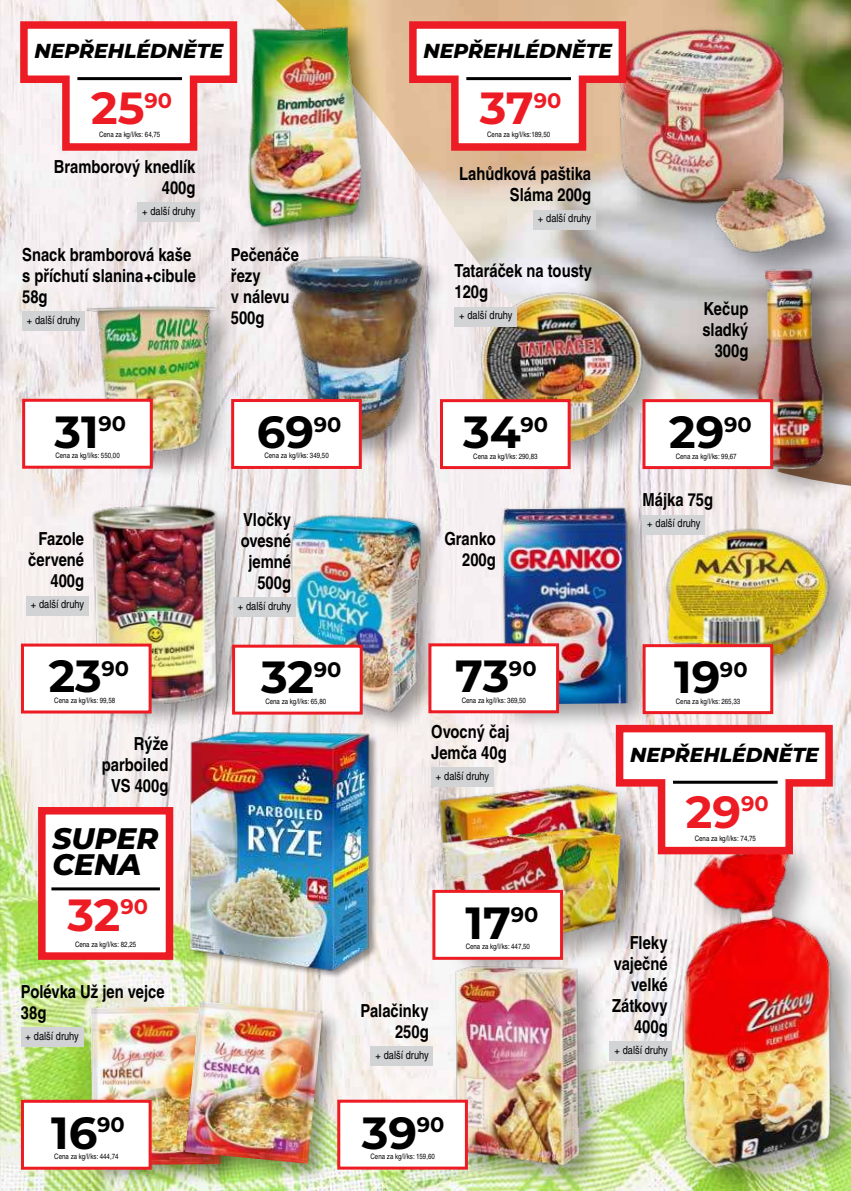
<style>
.page{position:relative;width:851px;height:1191px;background:#fff}
.page>*{position:absolute;margin:0;border:0;box-sizing:border-box;transform-origin:0 0}
.t1{font:700 45px "Montserrat";color:#000}
.t2{font:700 45px "Montserrat";color:#ed1c24}
.t3{font:italic 800 29.7px/25.7px "Montserrat";color:#000}
.t4{font:700 21px "Montserrat";color:#000}
.t5{font:italic 800 20.25px "Montserrat";color:#000}
.t6{font:700 18px/21px "Nimbus San Con L";color:#000;text-align:right}
.t7{font:11.25px "Nimbus San Con L";color:#000}
.t8{font:7.5px "Nimbus San Con L";color:#000}
</style>
<div class="page">
<img style="left:0;top:0;width:850px;height:1191px">
<img style="left:276px;top:0;width:574px;height:486px">
<div style="left:137px;top:202px;width:63px;height:20px;background:#d1d3d4"></div>
<div style="left:244px;top:23px;width:143px;height:229px;background:#000;opacity:.35"></div>
<img style="left:224px;top:18px;width:148px;height:217px">
<div style="left:88px;top:501px;width:155px;height:228px;background:#000;opacity:.35"></div>
<img style="left:89px;top:503px;width:133px;height:204px">
<div style="left:85px;top:301px;width:158px;height:180px;background:#000;opacity:.35"></div>
<img style="left:87px;top:302px;width:133px;height:154px">
<div style="left:0;top:530px;width:7px;height:170px;background:#f4efe8"></div>
<div style="left:0;top:280px;width:16px;height:168px;background:#000;opacity:.35"></div>
<div style="left:87px;top:1002px;width:156px;height:184px;background:#000;opacity:.35"></div>
<img style="left:91px;top:1006px;width:90px;height:159px">
<div style="left:181px;top:997px;width:161px;height:187px;background:#000;opacity:.35"></div>
<img style="left:185px;top:1001px;width:137px;height:162px">
<div style="left:451px;top:961px;width:156px;height:230px;background:#000;opacity:.35"></div>
<img style="left:444px;top:988px;width:149px;height:182px">
<div style="left:287px;top:511px;width:156px;height:223px;background:#000;opacity:.35"></div>
<img style="left:289px;top:512px;width:139px;height:204px">
<img style="left:435px;top:782px;width:177px;height:39px">
<div style="left:497px;top:502px;width:158px;height:230px;background:#000;opacity:.35"></div>
<img style="left:496px;top:498px;width:151px;height:206px">
<div style="left:677px;top:829px;width:173px;height:362px;background:#000;opacity:.35"></div>
<img style="left:666px;top:824px;width:184px;height:353px">
<div style="left:476px;top:287px;width:195px;height:184px;background:#000;opacity:.35"></div>
<img style="left:475px;top:276px;width:174px;height:191px">
<div style="left:661px;top:523px;width:189px;height:169px;background:#000;opacity:.35"></div>
<img style="left:651px;top:498px;width:181px;height:180px">
<div style="left:751px;top:263px;width:99px;height:239px;background:#000;opacity:.35"></div>
<img style="left:744px;top:289px;width:92px;height:194px">
<div style="left:614px;top:23px;width:236px;height:266px;background:#000;opacity:.35"></div>
<img style="left:610px;top:24px;width:221px;height:234px">
<div style="left:609px;top:1041px;width:63px;height:20px;background:#d1d3d4"></div>
<div style="left:533px;top:210px;width:62px;height:19px;background:#d1d3d4"></div>
<div style="left:440px;top:399px;width:130px;height:70px;background:#fff;border:3px solid #ed1c24"></div>
<div style="left:454px;top:307px;width:62px;height:19px;background:#d1d3d4"></div>
<div style="left:642px;top:399px;width:131px;height:70px;background:#fff;border:3px solid #ed1c24"></div>
<div style="left:642px;top:644px;width:131px;height:70px;background:#fff;border:3px solid #ed1c24"></div>
<div style="left:642px;top:515px;width:62px;height:19px;background:#d1d3d4"></div>
<div style="left:21px;top:1099px;width:131px;height:70px;background:#fff;border:3px solid #ed1c24"></div>
<div style="left:21px;top:1027px;width:62px;height:20px;background:#d1d3d4"></div>
<div style="left:22px;top:399px;width:131px;height:70px;background:#fff;border:3px solid #ed1c24"></div>
<div style="left:22px;top:311px;width:62px;height:20px;background:#d1d3d4"></div>
<div style="left:282px;top:252px;width:166px;height:213px;background:#000;opacity:.35"></div>
<img style="left:280px;top:250px;width:153px;height:202px">
<svg style="left:16px;top:18px;width:225px;height:136px"></svg>
<hr style="left:77px;top:77px;width:105px;height:3px;background:#000">
<svg style="left:612px;top:721px;width:224px;height:137px"></svg>
<hr style="left:673px;top:780px;width:104px;height:3px;background:#000">
<svg style="left:405px;top:18px;width:224px;height:136px"></svg>
<hr style="left:466px;top:77px;width:105px;height:3px;background:#000">
<div style="left:337px;top:1099px;width:131px;height:70px;background:#fff;border:3px solid #ed1c24"></div>
<div style="left:371px;top:1046px;width:62px;height:20px;background:#d1d3d4"></div>
<div style="left:232px;top:644px;width:130px;height:70px;background:#fff;border:3px solid #ed1c24"></div>
<div style="left:233px;top:597px;width:62px;height:20px;background:#d1d3d4"></div>
<div style="left:21px;top:643px;width:131px;height:70px;background:#fff;border:3px solid #ed1c24"></div>
<div style="left:26px;top:596px;width:62px;height:19px;background:#d1d3d4"></div>
<div style="left:428px;top:643px;width:131px;height:70px;background:#fff;border:3px solid #ed1c24"></div>
<div style="left:431px;top:767px;width:62px;height:20px;background:#d1d3d4"></div>
<div style="left:231px;top:399px;width:131px;height:70px;background:#fff;border:3px solid #ed1c24"></div>
<div style="left:436px;top:821px;width:218px;height:167px;background:#000;opacity:.35"></div>
<img style="left:432px;top:821px;width:200px;height:138px">
<div style="left:190px;top:732px;width:188px;height:247px;background:#000;opacity:.4"></div>
<img style="left:184px;top:728px;width:189px;height:246px">
<div style="left:42px;top:810px;width:127px;height:146px;background:#fff"></div>
<div style="left:38px;top:807px;width:135px;height:152px;border:8px solid #ed1c24"></div>
<hr style="left:51px;top:887px;width:109px;height:3px;background:#000">
<div style="left:432px;top:890px;width:131px;height:69px;background:#fff;border:3px solid #ed1c24"></div>
<p class="t5" style="left:34px;top:40px;width:190px">NEPŘEHLÉDNĚTE</p>
<h1 class="t2" style="left:91px;top:82px;width:82px">25<sup>90</sup></h1>
<p class="t8" style="left:99px;top:132px;width:63px">Cena za kg/l/ks: 64,75</p>
<p class="t6" style="left:54px;top:156px;width:143px">Bramborový knedlík<br>400g</p>
<p class="t7" style="left:142px;top:206px;width:55px">+ další druhy</p>
<p class="t6" style="left:22px;top:244px;width:175px;text-align:left">Snack bramborová kaše s příchutí slanina+cibule<br>58g</p>
<p class="t7" style="left:26px;top:315px;width:55px">+ další druhy</p>
<p class="t6" style="left:231px;top:244px;width:70px;text-align:left">Pečenáče řezy<br>v nálevu<br>500g</p>
<p class="t5" style="left:423px;top:40px;width:190px">NEPŘEHLÉDNĚTE</p>
<h1 class="t2" style="left:479px;top:82px;width:83px">37<sup>90</sup></h1>
<p class="t8" style="left:487px;top:132px;width:64px">Cena za kg/l/ks:189,50</p>
<p class="t6" style="left:459px;top:163px;width:134px">Lahůdková paštika<br>Sláma 200g</p>
<p class="t7" style="left:537px;top:214px;width:55px">+ další druhy</p>
<p class="t6" style="left:454px;top:260px;width:139px;text-align:left">Tataráček na tousty<br>120g</p>
<p class="t7" style="left:458px;top:311px;width:55px">+ další druhy</p>
<p class="t6" style="left:702px;top:298px;width:47px">Kečup sladký<br>300g</p>
<h1 class="t1" style="left:54px;top:406px;width:46px">31</h1>
<p class="t4" style="left:98px;top:412px;width:29px">90</p>
<h1 class="t1" style="left:257px;top:406px;width:59px">69</h1>
<p class="t4" style="left:314px;top:412px;width:29px">90</p>
<h1 class="t1" style="left:463px;top:406px;width:59px">34</h1>
<p class="t4" style="left:520px;top:412px;width:29px">90</p>
<h1 class="t1" style="left:669px;top:406px;width:57px">29</h1>
<p class="t4" style="left:724px;top:412px;width:29px">90</p>
<p class="t8" style="left:55px;top:453px;width:66px">Cena za kg/l/ks: 550,00</p>
<p class="t8" style="left:264px;top:453px;width:66px">Cena za kg/l/ks: 349,50</p>
<p class="t8" style="left:473px;top:453px;width:66px">Cena za kg/l/ks: 290,83</p>
<p class="t8" style="left:675px;top:453px;width:62px">Cena za kg/l/ks: 99,67</p>
<p class="t6" style="left:28px;top:528px;width:57px">Fazole červené<br>400g</p>
<p class="t7" style="left:30px;top:600px;width:55px">+ další druhy</p>
<p class="t6" style="left:241px;top:508px;width:52px">Vločky ovesné jemné<br>500g</p>
<p class="t7" style="left:237px;top:601px;width:55px">+ další druhy</p>
<p class="t6" style="left:444px;top:528px;width:53px">Granko<br>200g</p>
<p class="t6" style="left:642px;top:489px;width:72px">Májka 75g</p>
<p class="t7" style="left:646px;top:519px;width:55px">+ další druhy</p>
<h1 class="t1" style="left:49px;top:650px;width:55px">23</h1>
<p class="t4" style="left:101px;top:656px;width:29px">90</p>
<h1 class="t1" style="left:261px;top:651px;width:54px">32</h1>
<p class="t4" style="left:313px;top:657px;width:29px">90</p>
<h1 class="t1" style="left:455px;top:650px;width:56px">73</h1>
<p class="t4" style="left:509px;top:656px;width:29px">90</p>
<h1 class="t1" style="left:674px;top:651px;width:48px">19</h1>
<p class="t4" style="left:719px;top:657px;width:29px">90</p>
<p class="t8" style="left:54px;top:697px;width:62px">Cena za kg/l/ks: 99,58</p>
<p class="t8" style="left:265px;top:698px;width:62px">Cena za kg/l/ks: 65,80</p>
<p class="t8" style="left:461px;top:697px;width:66px">Cena za kg/l/ks: 369,50</p>
<p class="t8" style="left:675px;top:698px;width:66px">Cena za kg/l/ks: 265,33</p>
<p class="t6" style="left:102px;top:733px;width:68px">Rýže parboiled<br>VS 400g</p>
<h2 class="t3" style="left:52px;top:826px;width:107px">SUPER<br>CENA</h2>
<p class="t6" style="left:431px;top:721px;width:80px;text-align:left">Ovocný čaj<br>Jemča 40g</p>
<p class="t7" style="left:435px;top:771px;width:55px">+ další druhy</p>
<p class="t5" style="left:630px;top:743px;width:190px">NEPŘEHLÉDNĚTE</p>
<h1 class="t2" style="left:685px;top:786px;width:84px">29<sup>90</sup></h1>
<p class="t8" style="left:694px;top:835px;width:63px">Cena za kg/l/ks: 74,75</p>
<h1 class="t2" style="left:67px;top:889px;width:82px">32<sup>90</sup></h1>
<p class="t8" style="left:75px;top:941px;width:63px">Cena za kg/l/ks: 82,25</p>
<p class="t6" style="left:21px;top:980px;width:145px;text-align:left">Polévka Už jen vejce<br>38g</p>
<p class="t7" style="left:25px;top:1031px;width:55px">+ další druhy</p>
<p class="t6" style="left:360px;top:999px;width:70px">Palačinky<br>250g</p>
<p class="t7" style="left:375px;top:1050px;width:55px">+ další druhy</p>
<h1 class="t1" style="left:465px;top:897px;width:47px">17</h1>
<p class="t4" style="left:510px;top:903px;width:29px">90</p>
<p class="t8" style="left:465px;top:943px;width:66px">Cena za kg/l/ks: 447,50</p>
<p class="t6" style="left:612px;top:931px;width:57px">Fleky vaječné velké<br>Zátkovy<br>400g</p>
<p class="t7" style="left:614px;top:1045px;width:55px">+ další druhy</p>
<h1 class="t1" style="left:51px;top:1106px;width:48px">16</h1>
<p class="t4" style="left:97px;top:1112px;width:29px">90</p>
<h1 class="t1" style="left:362px;top:1106px;width:57px">39</h1>
<p class="t4" style="left:416px;top:1112px;width:29px">90</p>
<p class="t8" style="left:54px;top:1153px;width:66px">Cena za kg/l/ks: 444,74</p>
<p class="t8" style="left:370px;top:1153px;width:66px">Cena za kg/l/ks: 159,60</p>
</div>
